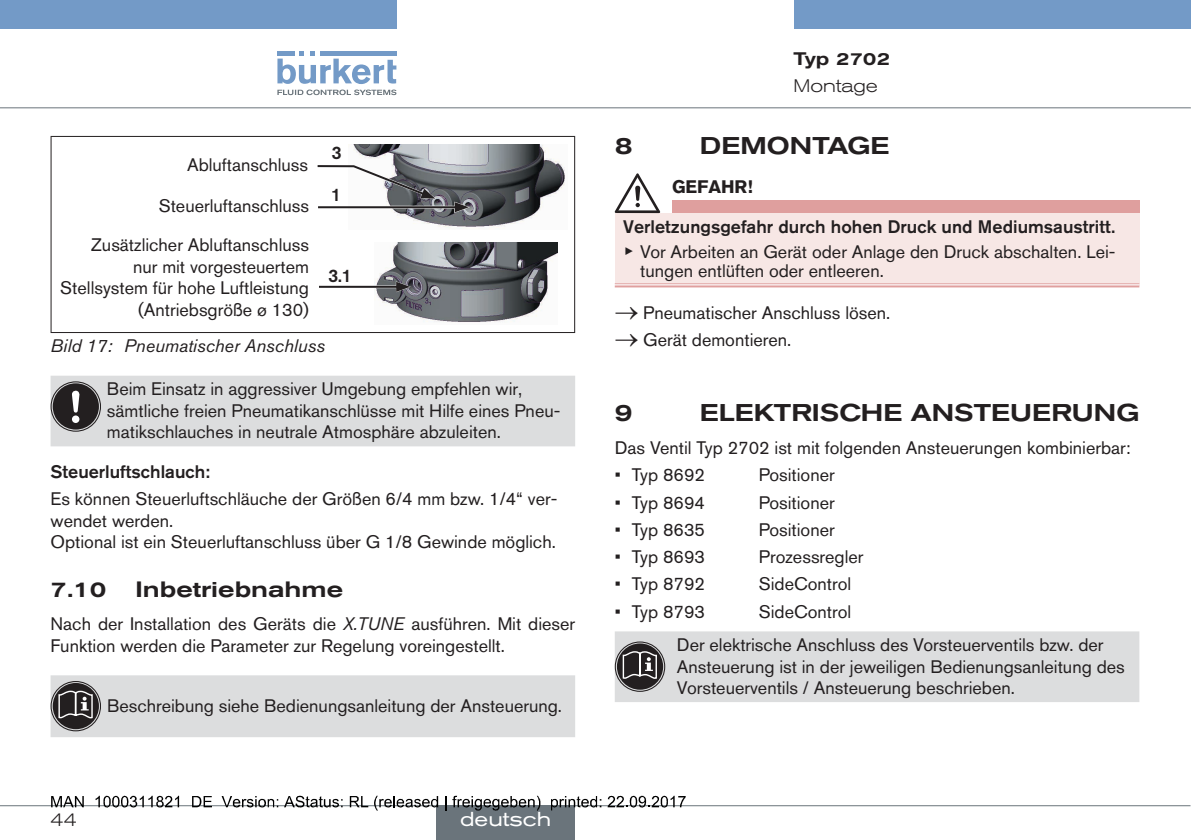
<style>
.page{position:relative;width:1191px;height:840px;background:#fff}
.page>*{position:absolute;margin:0;border:0;box-sizing:border-box;transform-origin:0 0}
.t1{font:500 expanded 24px "Akzidenz Grotesk BQ";color:#231f20}
.t2{font:500 expanded 22px "Akzidenz Grotesk BQ";color:#231f20}
.t3{font:expanded 20px "Akzidenz Grotesk BQ";color:#fff}
.t4{font:18px/21.6px "Akzidenz Grotesk BQ";color:#231f20}
.t5{font:500 18px/24.8px "Akzidenz Grotesk BQ";color:#231f20}
.t6{font:italic 18px "Akzidenz Grotesk BQ";color:#231f20}
.t7{font:300 expanded 18px "Akzidenz Grotesk BQ";color:#231f20}
.t8{font:500 expanded 18px "Akzidenz Grotesk BQ";color:#231f20}
.t9{font:700 18px "Akzidenz Grotesk BQ";color:#231f20}
.s1{font-style:italic}
.s2{font-family:"Arial Unicode MS";font-weight:400}
.s3{font-weight:400}
</style>
<div class="page">
<svg style="left:1190px;top:0;width:1px;height:28px"></svg>
<div style="left:0;top:0;width:396px;height:29px;background:#739ac7"></div>
<div style="left:793px;top:0;width:397px;height:28px;background:#739ac7"></div>
<svg style="left:277px;top:51px;width:119px;height:44px"></svg>
<hr style="left:0;top:107px;width:1190px;height:1px;background:#6a747b">
<hr style="left:51px;top:136px;width:524px;height:1px;background:#231f20">
<hr style="left:51px;top:137px;width:1px;height:195px;background:#231f20">
<hr style="left:574px;top:137px;width:1px;height:195px;background:#231f20">
<hr style="left:51px;top:332px;width:524px;height:1px;background:#231f20">
<img style="left:353px;top:144px;width:212px;height:85px">
<svg style="left:317px;top:164px;width:153px;height:49px"></svg>
<img style="left:375px;top:243px;width:182px;height:79px">
<hr style="left:319px;top:285px;width:80px;height:2px;background:#231f20">
<svg style="left:362px;top:281px;width:49px;height:11px"></svg>
<div style="left:51px;top:375px;width:524px;height:71px;background:#dcddde"></div>
<svg style="left:51px;top:675px;width:524px;height:61px;background:#d3d3d4"></svg>
<div style="left:672px;top:200px;width:467px;height:13px;background:#df9f9e"></div>
<div style="left:615px;top:213px;width:524px;height:72px;background:#f7e7e5"></div>
<hr style="left:615px;top:283px;width:57px;height:4px;background:#f5e3e3">
<hr style="left:672px;top:283px;width:467px;height:4px;background:#f5e3e3">
<hr style="left:615px;top:283px;width:57px;height:1px;background:#df9f9e">
<hr style="left:615px;top:285px;width:57px;height:2px;background:#df9f9e">
<hr style="left:672px;top:283px;width:467px;height:1px;background:#df9f9e">
<hr style="left:672px;top:285px;width:467px;height:2px;background:#df9f9e">
<svg style="left:615px;top:173px;width:45px;height:40px"></svg>
<div style="left:615px;top:631px;width:524px;height:70px;background:#dcddde"></div>
<hr style="left:0;top:804px;width:1190px;height:1px;background:#6a747b">
<div style="left:436px;top:805px;width:139px;height:34px;background:#6a747b"></div>
<svg style="left:51px;top:796px;width:33px;height:10px"></svg>
<svg style="left:96px;top:795px;width:83px;height:12px"></svg>
<svg style="left:192px;top:796px;width:20px;height:10px"></svg>
<svg style="left:222px;top:796px;width:56px;height:11px"></svg>
<svg style="left:284px;top:795px;width:58px;height:12px"></svg>
<svg style="left:350px;top:796px;width:18px;height:10px"></svg>
<svg style="left:374px;top:795px;width:64px;height:15px"></svg>
<svg style="left:445px;top:796px;width:1px;height:14px"></svg>
<svg style="left:452px;top:795px;width:88px;height:15px"></svg>
<svg style="left:551px;top:796px;width:50px;height:14px"></svg>
<svg style="left:607px;top:795px;width:78px;height:12px"></svg>
<p class="t4" style="left:187px;top:154px;width:123px">Abluftanschluss</p>
<p class="t4" style="left:159px;top:195px;width:152px">Steuerluftanschluss</p>
<p class="t4" style="left:60px;top:234px;width:250px;text-align:right">Zusätzlicher Abluftanschluss<br>nur mit vorgesteuertem<br>Stellsystem für hohe Luftleistung (Antriebsgröße ø 130)</p>
<p class="t5" style="left:332px;top:140px;width:12px">3</p>
<p class="t5" style="left:331px;top:181px;width:12px">1</p>
<p class="t5" style="left:328px;top:263px;width:25px">3.1</p>
<p class="t6" style="left:51px;top:335px;width:276px">Bild 17: Pneumatischer Anschluss</p>
<p class="t4" style="left:107px;top:378px;width:455px">Beim Einsatz in aggressiver Umgebung empfehlen wir, sämtliche freien Pneumatikanschlüsse mit Hilfe eines Pneu&shy;matikschlauches in neutrale Atmosphäre abzuleiten.</p>
<p class="t5" style="left:51px;top:458px;width:161px">Steuerluftschlauch:</p>
<p class="t4" style="left:51px;top:487px;width:508px">Es können Steuerluftschläuche der Größen 6/4 mm bzw. 1/4“ ver&shy;wendet werden.<br>Optional ist ein Steuerluftanschluss über G 1/8 Gewinde möglich.</p>
<p class="t2" style="left:51px;top:576px;width:57px">7.10</p>
<p class="t2" style="left:136px;top:576px;width:209px">I NBETRIEBNAHME</p>
<p class="t4" style="left:51px;top:612px;width:526px">Nach der Installation des Geräts die <span class="s1">X.TUNE</span> ausführen. Mit dieser<br>Funktion werden die Parameter zur Regelung voreingestellt.</p>
<p class="t4" style="left:107px;top:694px;width:456px">Beschreibung siehe Bedienungsanleitung der Ansteuerung.</p>
<p class="t7" style="left:51px;top:808px;width:28px">44</p>
<p class="t3" style="left:460px;top:807px;width:93px">deutsch</p>
<p class="t8" style="left:793px;top:48px;width:98px">TYP 2702</p>
<p class="t7" style="left:793px;top:76px;width:86px">Montage</p>
<h1 class="t1" style="left:615px;top:132px;width:19px">8</h1>
<h1 class="t1" style="left:700px;top:132px;width:191px">DEMONTAGE</h1>
<p class="t9" style="left:672px;top:176px;width:82px">GEFAHR!</p>
<p class="t5" style="left:623px;top:213px;width:494px">Verletzungsgefahr durch hohen Druck und Mediumsaustritt. <span class="s2">▶</span> <span class="s3">Vor Arbeiten an Gerät oder Anlage den Druck abschalten. Lei-</span></p>
<p class="t4" style="left:640px;top:259px;width:245px">tungen entlüften oder entleeren.</p>
<p class="t4" style="left:615px;top:301px;width:277px">→ Pneumatischer Anschluss lösen.</p>
<p class="t4" style="left:615px;top:328px;width:178px">→ Gerät demontieren.</p>
<h1 class="t1" style="left:615px;top:398px;width:19px">9</h1>
<h1 class="t1" style="left:700px;top:398px;width:441px">ELEKTRISCHE ANSTEUERUNG</h1>
<p class="t4" style="left:615px;top:436px;width:517px">Das Ventil Typ 2702 ist mit folgenden Ansteuerungen kombinierbar:</p>
<p class="t4" style="left:615px;top:464px;width:92px">• Typ 8692</p>
<p class="t4" style="left:759px;top:464px;width:77px">Positioner</p>
<p class="t4" style="left:615px;top:491px;width:92px">• Typ 8694</p>
<p class="t4" style="left:759px;top:491px;width:77px">Positioner</p>
<p class="t4" style="left:615px;top:518px;width:92px">• Typ 8635</p>
<p class="t4" style="left:759px;top:518px;width:77px">Positioner</p>
<p class="t4" style="left:615px;top:545px;width:92px">• Typ 8693</p>
<p class="t4" style="left:759px;top:545px;width:106px">Prozessregler</p>
<p class="t4" style="left:615px;top:573px;width:92px">• Typ 8792</p>
<p class="t4" style="left:759px;top:573px;width:94px">SideControl</p>
<p class="t4" style="left:615px;top:600px;width:92px">• Typ 8793</p>
<p class="t4" style="left:677px;top:594px;width:428px;line-height:33.2px;text-indent:82px">SideControl<br>Der elektrische Anschluss des Vorsteuerventils bzw. der</p>
<p class="t4" style="left:677px;top:655px;width:449px">Ansteuerung ist in der jeweiligen Bedienungsanleitung des<br>Vorsteuerventils / Ansteuerung beschrieben.</p>
</div>
